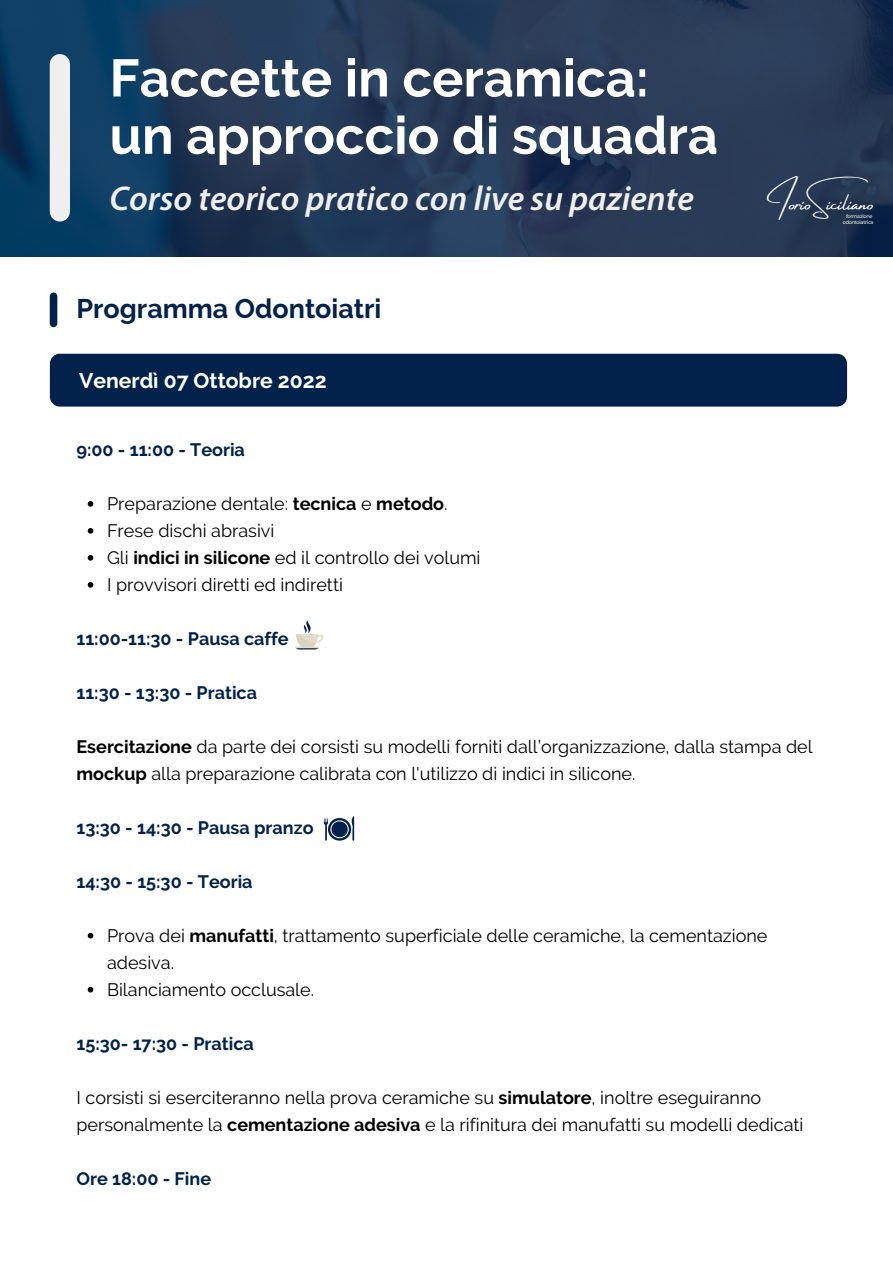
<style>
.page{position:relative;width:893px;height:1264px;background:#fff}
.page>*{position:absolute;margin:0;border:0;box-sizing:border-box;transform-origin:0 0}
.t1{font:700 52.5px/57.3px "Raleway";color:#fff}
.t2{font:italic 600 34.5px "Myriad Pro";color:#efefef}
.t3{font:700 26.85px "Raleway";color:#03224b}
.t4{font:22.35px "Amsterdam Four";color:#fff}
.t5{font:700 21.15px "Raleway";color:#fff}
.t6{font:18px/27px "Raleway";color:#000}
.t7{font:700 18px "Raleway";color:#03224b}
.t8{font:500 5.1px/5.8px "Montserrat";letter-spacing:-.06em;color:#efefef;text-align:center}
.s1{font-weight:700}
</style>
<div class="page">
<div style="left:50px;top:296px;width:7px;height:27px;background:#03224b"></div>
<svg style="left:88px;top:501px;width:5px;height:5px"></svg>
<svg style="left:88px;top:528px;width:5px;height:5px"></svg>
<svg style="left:88px;top:555px;width:5px;height:5px"></svg>
<svg style="left:88px;top:582px;width:5px;height:5px"></svg>
<svg style="left:88px;top:932px;width:5px;height:6px"></svg>
<svg style="left:88px;top:986px;width:5px;height:6px"></svg>
<div style="left:50px;top:354px;width:797px;height:52px;background:#03224b;border-radius:10px"></div>
<img style="left:0;top:0;width:892px;height:256px">
<div style="left:50px;top:64px;width:20px;height:147px;background:#efefef"></div>
<svg style="left:295px;top:620px;width:29px;height:29px"></svg>
<svg style="left:324px;top:816px;width:30px;height:24px"></svg>
<h1 class="t1" style="left:109px;top:49px;width:610px">Faccette in ceramica: un approccio di squadra</h1>
<h2 class="t2" style="left:109px;top:184px;width:585px">Corso teorico pratico con live su paziente</h2>
<p class="t4" style="left:766px;top:191px;width:108px">IorioSiciliano</p>
<p class="t8" style="left:842px;top:213px;width:32px">formazione odontoiatrica</p>
<h3 class="t3" style="left:76px;top:293px;width:306px">Programma Odontoiatri</h3>
<p class="t5" style="left:79px;top:368px;width:249px">Venerdì 07 Ottobre 2022</p>
<p class="t7" style="left:76px;top:439px;width:170px">9:00 - 11:00 - Teoria</p>
<p class="t6" style="left:107px;top:490px;width:375px">Preparazione dentale: <span class="s1">tecnica</span> e <span class="s1">metodo</span>.<br>Frese dischi abrasivi<br>Gli <span class="s1">indici in silicone</span> ed il controllo dei volumi I provvisori diretti ed indiretti</p>
<p class="t7" style="left:76px;top:628px;width:214px">11:00-11:30 - Pausa caffe</p>
<p class="t7" style="left:76px;top:682px;width:182px">11:30 - 13:30 - Pratica</p>
<p class="t6" style="left:76px;top:733px;width:737px"><span class="s1">Esercitazione</span> da parte dei corsisti su modelli forniti dall’organizzazione, dalla stampa del <span class="s1">mockup</span> alla preparazione calibrata con l'utilizzo di indici in silicone.</p>
<p class="t7" style="left:76px;top:817px;width:238px">13:30 - 14:30 - Pausa pranzo</p>
<p class="t7" style="left:76px;top:871px;width:178px">14:30 - 15:30 - Teoria</p>
<p class="t6" style="left:107px;top:922px;width:662px">Prova dei <span class="s1">manufatti</span>, trattamento superficiale delle ceramiche, la cementazione adesiva.<br>Bilanciamento occlusale.</p>
<p class="t7" style="left:76px;top:1032px;width:179px">15:30- 17:30 - Pratica</p>
<p class="t6" style="left:76px;top:1083px;width:728px">I corsisti si eserciteranno nella prova ceramiche su <span class="s1">simulatore</span>, inoltre eseguiranno personalmente la <span class="s1">cementazione adesiva</span> e la rifinitura dei manufatti su modelli dedicati</p>
<p class="t7" style="left:76px;top:1167px;width:136px">Ore 18:00 - Fine</p>
</div>
